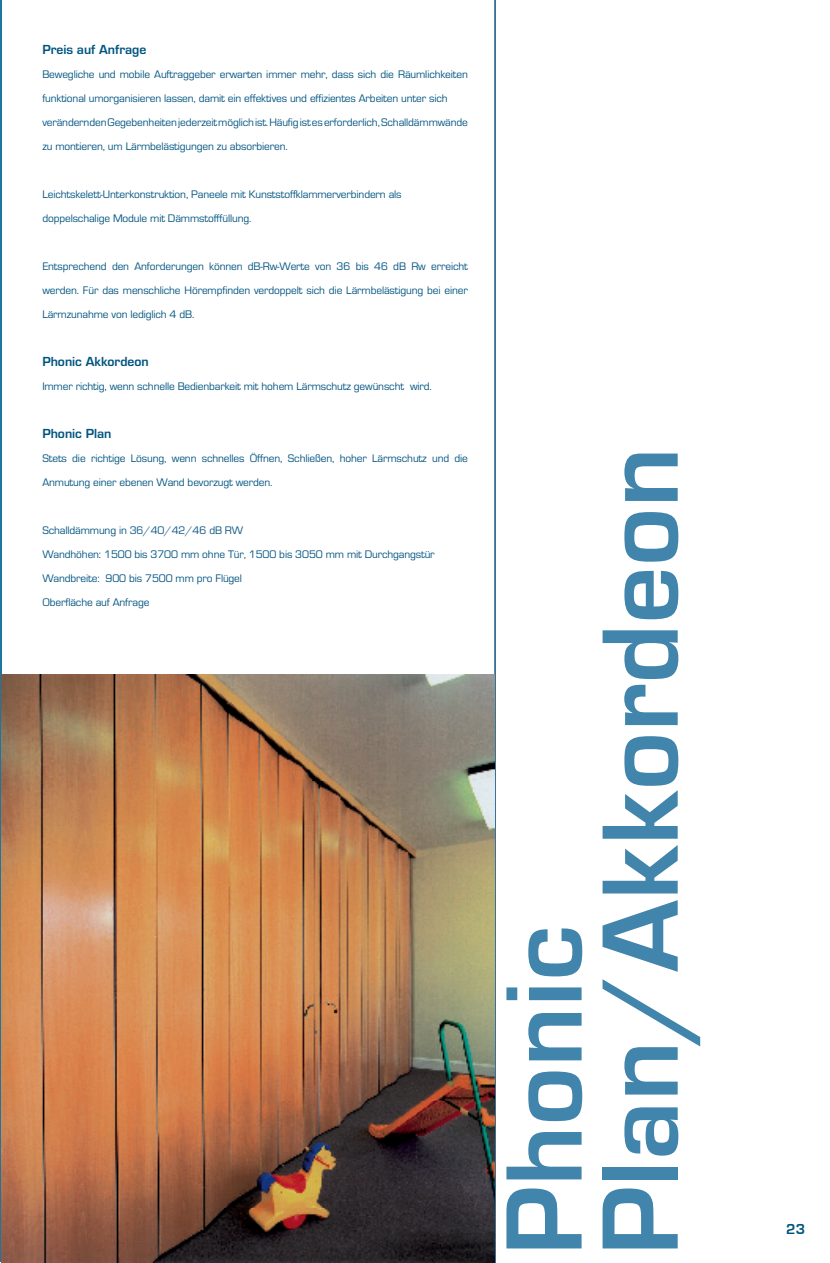
<style>
.page{position:relative;width:830px;height:1263px;background:#fff}
.page>*{position:absolute;margin:0;border:0;box-sizing:border-box;transform-origin:0 0}
.Normaal{font:700 112.5px "Eurostile";letter-spacing:.005em;color:#4185ac}
.Normaal-2{font:700 15px "Eurostile";color:#005480}
.Normaal-3{font:700 13.65px "Eurostile";color:#005480}
.Normaal-4{font:11.4px/24px "Eurostile";letter-spacing:-.01em;color:#005480}
.Normaal-5{font:11.4px "Eurostile";letter-spacing:-.01em;color:#0b5682}
.s1{color:#005480}
</style>
<div class="page">
<hr style="left:0;top:0;width:1px;height:1262px;background:#1a77a0">
<hr style="left:494px;top:0;width:1px;height:1263px;background:#0c5581">
<img style="left:1px;top:675px;width:493px;height:588px">
<p class="Normaal-3" style="left:42px;top:40px;width:105px">Preis auf Anfrage</p>
<p class="Normaal-4" style="left:42px;top:62px;width:427px">Bewegliche und mobile Auftraggeber erwarten immer mehr, dass sich die Räumlichkeiten funktional umorganisieren lassen, damit ein effektives und effizientes Arbeiten unter sich</p>
<p class="Normaal-4" style="left:42px;top:110px;width:427px">verändernden Gegebenheiten jederzeit möglich ist. Häufig ist es erforderlich, Schalldämmwände zu montieren, um Lärmbelästigungen zu absorbieren.</p>
<p class="Normaal-4" style="left:42px;top:182px;width:360px">Leichtskelett-Unterkonstruktion, Paneele mit Kunststoffklammerverbindern als</p>
<p class="Normaal-4" style="left:42px;top:206px;width:210px">doppelschalige Module mit Dämmstofffüllung.</p>
<p class="Normaal-4" style="left:42px;top:254px;width:427px;text-align:justify">Entsprechend den Anforderungen können dB-Rw-Werte von 36 bis 46 dB Rw erreicht werden. Für das menschliche Hörempfinden verdoppelt sich die Lärmbelästigung bei einer Lärmzunahme von lediglich 4 dB.</p>
<p class="Normaal-3" style="left:42px;top:352px;width:108px">Phonic Akkordeon</p>
<p class="Normaal-4" style="left:42px;top:374px;width:391px">Immer richtig, wenn schnelle Bedienbarkeit mit hohem Lärmschutz gewünscht wird.</p>
<p class="Normaal-3" style="left:42px;top:424px;width:71px">Phonic Plan</p>
<p class="Normaal-4" style="left:42px;top:446px;width:427px">Stets die richtige Lösung, wenn schnelles Öffnen, Schließen, hoher Lärmschutz und die<br>Anmutung einer ebenen Wand bevorzugt werden.</p>
<p class="Normaal-5" style="left:42px;top:523px;width:202px"><span class="s1">Schalldämmung</span> in 36/40/42/46 dB RW</p>
<p class="Normaal-4" style="left:42px;top:542px;width:393px">Wandhöhen: 1500 bis 3700 mm ohne Tür, 1500 bis 3050 mm mit Durchgangstür</p>
<p class="Normaal-4" style="left:42px;top:566px;width:201px">Wandbreite: 900 bis 7500 mm pro Flügel</p>
<p class="Normaal-4" style="left:42px;top:590px;width:109px">Oberfläche auf Anfrage</p>
<p class="Normaal" style="left:463px;top:1255px;width:331px;rotate:-90deg">Phonic</p>
<p class="Normaal" style="left:559px;top:1255px;width:809px;rotate:-90deg">Plan/Akkordeon</p>
<p class="Normaal-2" style="left:785px;top:1220px;width:20px">23</p>
</div>
